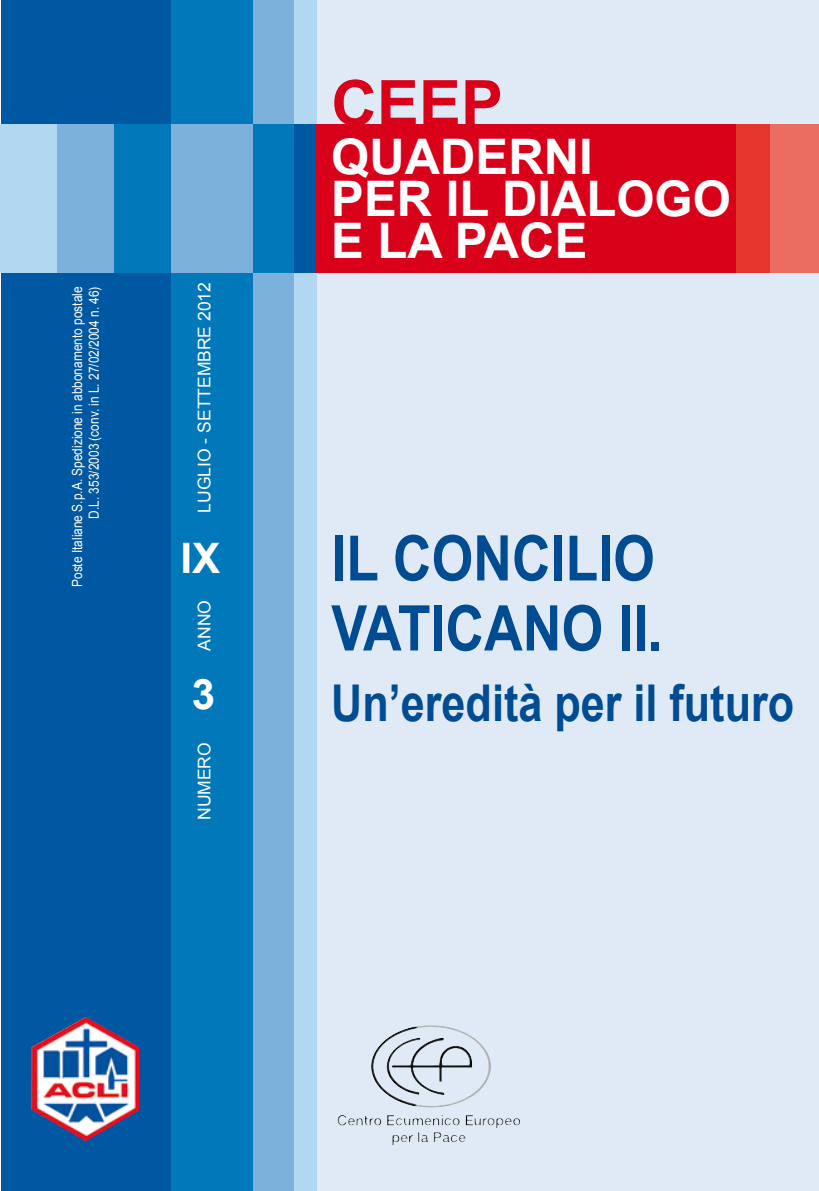
<style>
.page{position:relative;width:819px;height:1191px;background:#fff}
.page>*{position:absolute;margin:0;border:0;box-sizing:border-box;transform-origin:0 0}
.t1{font:700 63px/70px "Arial";color:#004c93;scale:.85 1}
.t2{font:700 63px "Arial";color:#d9001a}
.t3{font:700 50.75px "Arial";color:#004c93;scale:.85 1}
.t4{font:700 49px/42px "Arial";color:#fff}
.t5{font:700 42px "Arial";color:#fff}
.t6{font:17.5px "Arial";color:#fff}
.t7{font:14px "Arial";color:#fff;scale:.85 1}
</style>
<div class="page">
<div style="left:294px;top:0;width:525px;height:1191px;background:#dfeaf6"></div>
<img style="left:337px;top:1025px;width:158px;height:101px">
<div style="left:1px;top:0;width:170px;height:1191px;background:#0057a2"></div>
<div style="left:253px;top:0;width:41px;height:1191px;background:#7bb1db"></div>
<div style="left:171px;top:0;width:82px;height:1191px;background:#0078ba"></div>
<div style="left:294px;top:0;width:22px;height:1191px;background:#b1d8f0"></div>
<div style="left:735px;top:124px;width:35px;height:149px;background:#e5352d"></div>
<div style="left:770px;top:124px;width:49px;height:149px;background:#eb6c60"></div>
<div style="left:294px;top:124px;width:22px;height:149px;background:#0057a2"></div>
<div style="left:253px;top:124px;width:41px;height:149px;background:#0078ba"></div>
<div style="left:316px;top:124px;width:419px;height:149px;background:#d9001a"></div>
<div style="left:171px;top:124px;width:82px;height:149px;background:#7bb1db"></div>
<div style="left:0;top:124px;width:57px;height:149px;background:#b1d8f0"></div>
<div style="left:57px;top:124px;width:57px;height:149px;background:#7bb1db"></div>
<div style="left:114px;top:124px;width:57px;height:149px;background:#0078ba"></div>
<img style="left:31px;top:1017px;width:109px;height:124px">
<p class="t7" style="left:85px;top:518px;width:274px;rotate:-90deg">D.L. 353/2003 (conv. in L. 27/02/2004 n. 46)</p>
<p class="t7" style="left:68px;top:587px;width:355px;rotate:-90deg">Poste Italiane S.p.A. Spedizione in abbonamento postale</p>
<p class="t6" style="left:193px;top:512px;width:232px;rotate:-90deg">LUGLIO - SETTEMBRE 2012</p>
<h3 class="t5" style="left:180px;top:531px;width:41px">IX</h3>
<p class="t6" style="left:193px;top:651px;width:52px;rotate:-90deg">ANNO</p>
<h3 class="t5" style="left:192px;top:667px;width:25px">3</h3>
<p class="t6" style="left:193px;top:820px;width:79px;rotate:-90deg">NUMERO</p>
<h1 class="t2" style="left:331px;top:62px;width:173px">CEEP</h1>
<h3 class="t4" style="left:331px;top:138px;width:401px">QUADERNI<br>PER IL DIALOGO<br>E LA PACE</h3>
<h1 class="t1" style="left:331px;top:525px;width:391px">IL CONCILIO<br>VATICANO II.</h1>
<h2 class="t3" style="left:331px;top:669px;width:546px">un’eredità per il futuro</h2>
</div>
